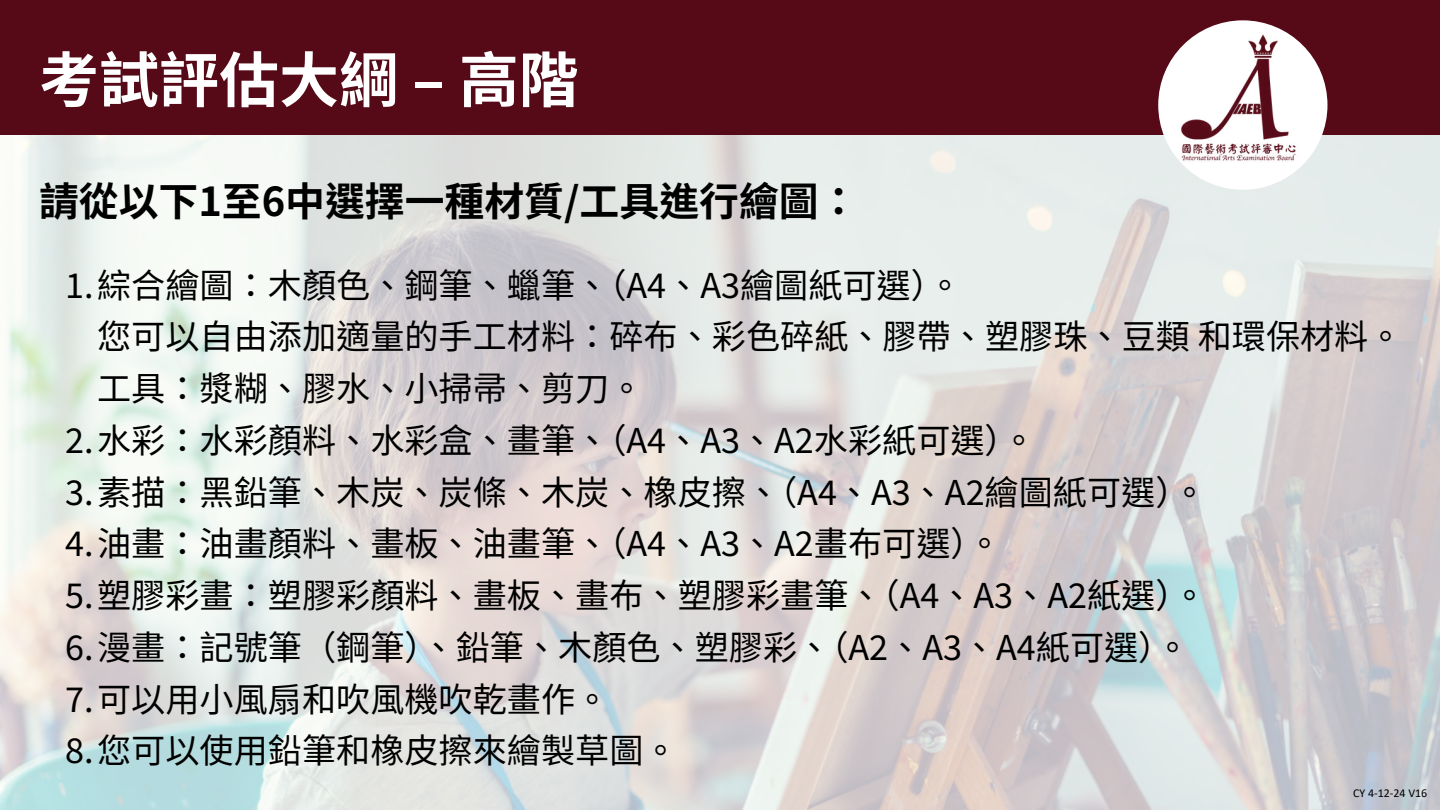
<style>
.page{position:relative;width:1440px;height:810px;background:#fff}
.page>*{position:absolute;margin:0;border:0;box-sizing:border-box;transform-origin:0 0}
.t1{font:700 60px "Noto Sans TC";color:#fff}
.t2{font:700 39.9px "Noto Sans TC";color:#000}
.t3{font:34.2px "Noto Sans TC";color:#000}
.t4{font:12px "Calibri";color:#000}
</style>
<div class="page">
<img style="left:0;top:135px;width:1440px;height:675px">
<div style="left:0;top:0;width:1440px;height:135px;background:#560917"></div>
<div style="left:1158px;top:20px;width:169px;height:170px;background:#fff;border-radius:50%"></div>
<img style="left:1174px;top:33px;width:129px;height:129px">
<h1 class="t1" style="left:39px;top:32px;width:541px">考試評估⼤綱 – ⾼階</h1>
<p class="t2" style="left:39px;top:169px;width:821px">請從以下1⾄6中選擇⼀種材質/⼯具進⾏繪圖：</p>
<p class="t3" style="left:65px;top:258px;width:898px">1.綜合繪圖：⽊顏⾊、鋼筆、蠟筆、（A4、A3繪圖紙可選）。</p>
<p class="t3" style="left:97px;top:310px;width:1307px">您可以⾃由添加適量的⼿⼯材料：碎布、彩⾊碎紙、膠帶、塑膠珠、⾖類和環保材料。</p>
<p class="t3" style="left:97px;top:361px;width:548px">⼯具：漿糊、膠⽔、⼩掃帚、剪⼑。</p>
<p class="t3" style="left:65px;top:413px;width:972px">2.⽔彩：⽔彩顏料、⽔彩盒、畫筆、（A4、A3、A2⽔彩紙可選）。</p>
<p class="t3" style="left:65px;top:465px;width:1143px">3.素描：⿊鉛筆、⽊炭、炭條、⽊炭、橡⽪擦、（A4、A3、A2繪圖紙可選）。</p>
<p class="t3" style="left:65px;top:517px;width:938px">4.油畫：油畫顏料、畫板、油畫筆、（A4、A3、A2畫布可選）。</p>
<p class="t3" style="left:65px;top:568px;width:1143px">5.塑膠彩畫：塑膠彩顏料、畫板、畫布、塑膠彩畫筆、（A4、A3、A2紙選）。</p>
<p class="t3" style="left:65px;top:620px;width:1126px">6.漫畫：記號筆（鋼筆）、鉛筆、⽊顏⾊、塑膠彩、（A2、A3、A4紙可選）。</p>
<p class="t3" style="left:65px;top:672px;width:546px">7.可以⽤⼩⾵扇和吹⾵機吹乾畫作。</p>
<p class="t3" style="left:65px;top:724px;width:614px">8.您可以使⽤鉛筆和橡⽪擦來繪製草圖。</p>
<p class="t4" style="left:1353px;top:788px;width:76px">CY 4-12-24 V16</p>
</div>
